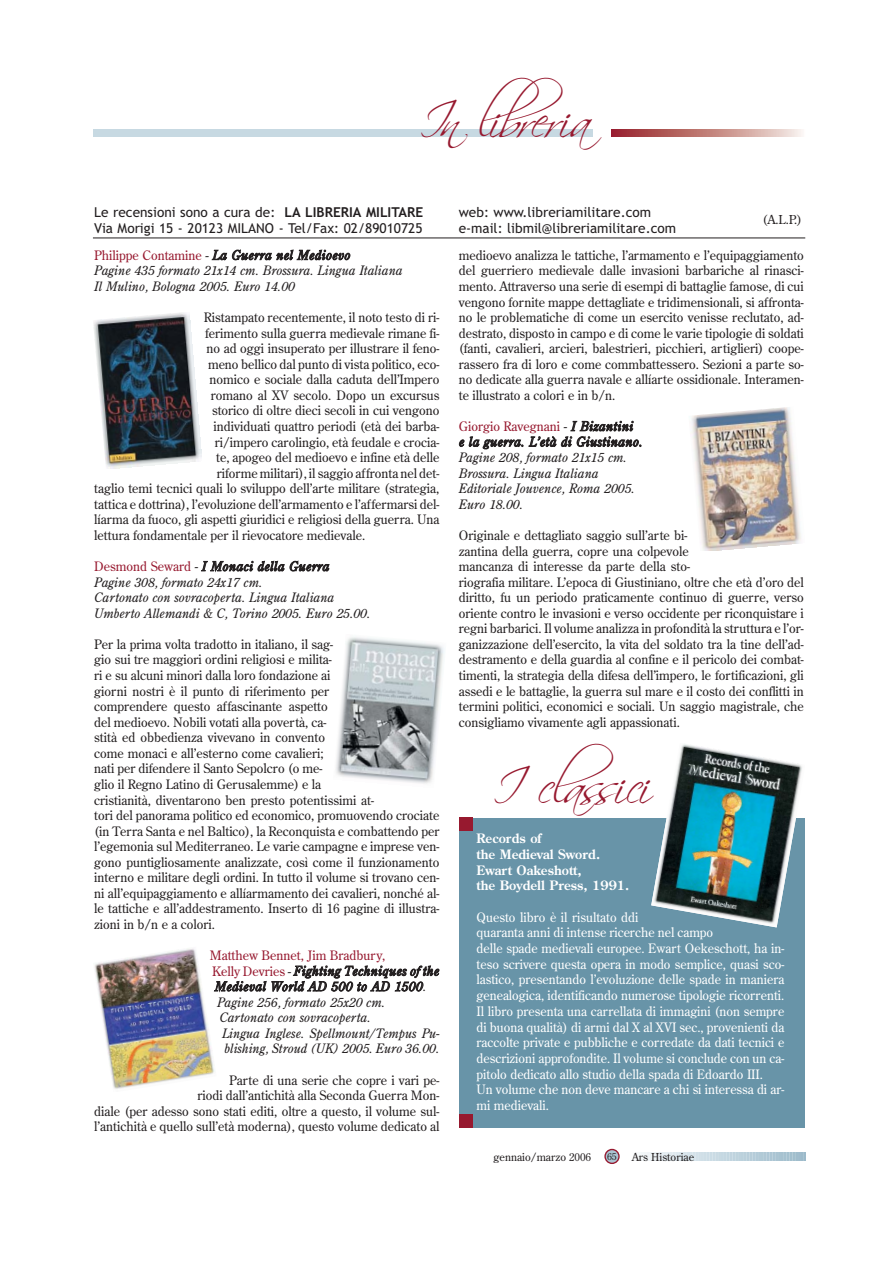
<style>
.page{position:relative;width:893px;height:1263px;background:#fff}
.page>*{position:absolute;margin:0;border:0;box-sizing:border-box;transform-origin:0 0}
.t1{font:49.2px "Scriptina";letter-spacing:-.01em;color:#97192f}
.t2{font:49.2px "Scriptina";letter-spacing:-.1em;color:#97192f}
.t3{font:13.65px/16.4px "Trebuchet MS";color:#231f20}
.t4{font:12.9px/15.6px "Century Old Style";color:#231f20}
.t5{font:12.9px/15.8px "Century Old Style";color:#fff}
.t6{font:italic 12.9px/15.6px "Century Old Style";color:#231f20}
.t7{font:italic 12.9px "Century Old Style";letter-spacing:.03em;color:#231f20}
.t8{font:700 12.9px/15.8px "Century Old Style";color:#fff}
.t9{font:12.9px "Century Old Style";color:#97192f}
.t10{font:12.3px "Century Old Style";color:#231f20}
.t11{font:10.95px "Century Old Style";color:#231f20}
.t12{font:9.6px "Century Old Style";color:#231f20}
.s1{font-weight:700}
.s2{font-style:normal;color:#97192f}
</style>
<div class="page">
<svg style="left:641px;top:1153px;width:164px;height:7px"></svg>
<svg style="left:604px;top:1149px;width:15px;height:15px"></svg>
<svg style="left:611px;top:129px;width:191px;height:8px"></svg>
<div style="left:93px;top:129px;width:499px;height:8px;background:#c7d9e2"></div>
<img style="left:691px;top:407px;width:110px;height:144px">
<img style="left:93px;top:313px;width:109px;height:155px">
<img style="left:336px;top:637px;width:108px;height:147px">
<img style="left:94px;top:948px;width:121px;height:141px">
<hr style="left:93px;top:238px;width:712px;height:1px;background:#231f20">
<div style="left:459px;top:818px;width:346px;height:309px;background:#6894a8"></div>
<img style="left:651px;top:744px;width:151px;height:183px">
<div style="left:459px;top:818px;width:14px;height:13px;background:#97192f"></div>
<div style="left:459px;top:1114px;width:14px;height:13px;background:#97192f"></div>
<h1 class="t1" style="left:419px;top:92px;width:173px">In libreria</h1>
<p class="t3" style="left:94px;top:205px;width:330px">Le recensioni sono a cura de: <span class="s1">LA LIBRERIA MILITARE<br></span>Via Morigi 15 - 20123 MILANO - Tel/Fax: 02/89010725</p>
<p class="t3" style="left:459px;top:205px;width:219px">web: www.libreriamilitare.com e-mail: libmil@libreriamilitare.com</p>
<p class="t10" style="left:762px;top:215px;width:41px">(A.L.P.)</p>
<p class="t6" style="left:94px;top:248px;width:310px"><span class="s2">Philippe Contamine</span> - La Guerra nel Medioevo<br>Pagine 435 formato 21x14 cm. Brossura. Lingua Italiana<br>Il Mulino, Bologna 2005. Euro 14.00</p>
<p class="t4" style="left:204px;top:311px;width:237px">Ristampato recentemente, il noto testo di ri-</p>
<p class="t4" style="left:205px;top:326px;width:236px">ferimento sulla guerra medievale rimane fi-</p>
<p class="t4" style="left:207px;top:342px;width:234px">no ad oggi insuperato per illustrare il feno-</p>
<p class="t4" style="left:208px;top:357px;width:233px">meno bellico dal punto di vista politico, eco-</p>
<p class="t4" style="left:209px;top:373px;width:231px">nomico e sociale dalla caduta dell’Impero</p>
<p class="t4" style="left:211px;top:388px;width:230px">romano al XV secolo. Dopo un excursus</p>
<p class="t4" style="left:212px;top:404px;width:229px">storico di oltre dieci secoli in cui vengono</p>
<p class="t4" style="left:213px;top:420px;width:227px">individuati quattro periodi (età dei barba-</p>
<p class="t4" style="left:215px;top:435px;width:226px">ri/impero carolingio, età feudale e crocia-</p>
<p class="t4" style="left:216px;top:451px;width:225px">te, apogeo del medioevo e infine età delle</p>
<p class="t4" style="left:217px;top:466px;width:224px">riforme militari), il saggio affronta nel det-</p>
<p class="t4" style="left:94px;top:482px;width:346px">taglio temi tecnici quali lo sviluppo dell’arte militare (strategia,</p>
<p class="t4" style="left:94px;top:497px;width:346px">tattica e dottrina), l’evoluzione dell’armamento e l’affermarsi del-</p>
<p class="t4" style="left:94px;top:513px;width:346px">líarma da fuoco, gli aspetti giuridici e religiosi della guerra. Una</p>
<p class="t4" style="left:94px;top:528px;width:272px">lettura fondamentale per il rievocatore medievale.</p>
<p class="t6" style="left:94px;top:559px;width:278px"><span class="s2">Desmond Seward</span> - I Monaci della Guerra<br>Pagine 308, formato 24x17 cm.<br>Cartonato con sovracoperta. Lingua Italiana Umberto Allemandi &amp; C, Torino 2005. Euro 25.00.</p>
<p class="t4" style="left:94px;top:637px;width:346px">Per la prima volta tradotto in italiano, il sag-<br>gio sui tre maggiori ordini religiosi e milita-<br>ri e su alcuni minori dalla loro fondazione ai<br>giorni nostri è il punto di riferimento per<br>comprendere questo affascinante aspetto<br>del medioevo. Nobili votati alla povertà, ca-<br>stità ed obbedienza vivevano in convento<br>come monaci e all’esterno come cavalieri;<br>nati per difendere il Santo Sepolcro (o me-<br>glio il Regno Latino di Gerusalemme) e la<br>cristianità, diventarono ben presto potentissimi at-<br>tori del panorama politico ed economico, promuovendo crociate (in Terra Santa e nel Baltico), la Reconquista e combattendo per l’egemonia sul Mediterraneo. Le varie campagne e imprese ven&shy;gono puntigliosamente analizzate, così come il funzionamento interno e militare degli ordini. In tutto il volume si trovano cen&shy;ni all’equipaggiamento e allíarmamento dei cavalieri, nonché al&shy;le tattiche e all’addestramento. Inserto di 16 pagine di illustra&shy;zioni in b/n e a colori.</p>
<p class="t9" style="left:210px;top:950px;width:177px">Matthew Bennet, Jim Bradbury,</p>
<p class="t7" style="left:212px;top:966px;width:228px"><span class="s2">Kelly Devries</span> - Fighting Techniques of the</p>
<p class="t7" style="left:215px;top:982px;width:213px">Medieval World AD 500 to AD 1500.</p>
<p class="t6" style="left:217px;top:995px;width:170px">Pagine 256, formato 25x20 cm.</p>
<p class="t6" style="left:219px;top:1011px;width:153px">Cartonato con sovracoperta.</p>
<p class="t6" style="left:222px;top:1027px;width:219px">Lingua Inglese. Spellmount/Tempus Pu-</p>
<p class="t6" style="left:224px;top:1042px;width:216px">blishing, Stroud (UK) 2005. Euro 36.00.</p>
<p class="t4" style="left:94px;top:1073px;width:346px;text-align:right">Parte di una serie che copre i vari pe-<br>riodi dall’antichità alla Seconda Guerra Mon-<br>diale (per adesso sono stati editi, oltre a questo, il volume sul&shy;l’antichità e quello sull’età moderna), questo volume dedicato al</p>
<p class="t4" style="left:459px;top:248px;width:346px;text-align:justify">medioevo analizza le tattiche, l’armamento e l’equipaggiamento del guerriero medievale dalle invasioni barbariche al rinasci&shy;mento. Attraverso una serie di esempi di battaglie famose, di cui vengono fornite mappe dettagliate e tridimensionali, si affronta&shy;no le problematiche di come un esercito venisse reclutato, ad&shy;destrato, disposto in campo e di come le varie tipologie di soldati (fanti, cavalieri, arcieri, balestrieri, picchieri, artiglieri) coope&shy;rassero fra di loro e come commbattessero. Sezioni a parte so&shy;no dedicate alla guerra navale e allíarte ossidionale. Interamen&shy;te illustrato a colori e in b/n.</p>
<p class="t6" style="left:459px;top:420px;width:185px"><span class="s2">Giorgio Ravegnani</span> - I Bizantini<br>e la guerra. L’età di Giustinano.<br>Pagine 208, formato 21x15 cm.<br>Brossura. Lingua Italiana<br>Editoriale Jouvence, Roma 2005.<br>Euro 18.00.</p>
<p class="t4" style="left:459px;top:528px;width:346px">Originale e dettagliato saggio sull’arte bi-<br>zantina della guerra, copre una colpevole<br>mancanza di interesse da parte della sto-<br>riografia militare. L’epoca di Giustiniano, oltre che età d’oro del diritto, fu un periodo praticamente continuo di guerre, verso oriente contro le invasioni e verso occidente per riconquistare i regni barbarici. Il volume analizza in profondità la struttura e l’or&shy;ganizzazione dell’esercito, la vita del soldato tra la tine dell’ad&shy;destramento e della guardia al confine e il pericolo dei combat&shy;timenti, la strategia della difesa dell’impero, le fortificazioni, gli assedi e le battaglie, la guerra sul mare e il costo dei conflitti in termini politici, economici e sociali. Un saggio magistrale, che consigliamo vivamente agli appassionati.</p>
<h1 class="t2" style="left:493px;top:758px;width:158px">I classici</h1>
<p class="t8" style="left:476px;top:832px;width:154px">Records of<br>the Medieval Sword.<br>Ewart Oakeshott,<br>the Boydell Press, 1991.</p>
<p class="t5" style="left:476px;top:910px;width:309px">Questo libro è il risultato ddi<br>quaranta anni di intense ricerche nel campo<br>delle spade medievali europee. Ewart Oekeschott, ha in&shy;teso scrivere questa opera in modo semplice, quasi sco&shy;lastico, presentando l’evoluzione delle spade in maniera genealogica, identificando numerose tipologie ricorrenti.<br>Il libro presenta una carrellata di immagini (non sempre di buona qualità) di armi dal X al XVI sec., provenienti da raccolte private e pubbliche e corredate da dati tecnici e descrizioni approfondite. Il volume si conclude con un ca&shy;pitolo dedicato allo studio della spada di Edoardo III.<br>Un volume che non deve mancare a chi si interessa di ar&shy;mi medievali.</p>
<p class="t11" style="left:493px;top:1152px;width:99px">gennaio/marzo 2006</p>
<p class="t12" style="left:607px;top:1153px;width:11px">65</p>
<p class="t11" style="left:631px;top:1152px;width:64px">Ars Historiae</p>
</div>
